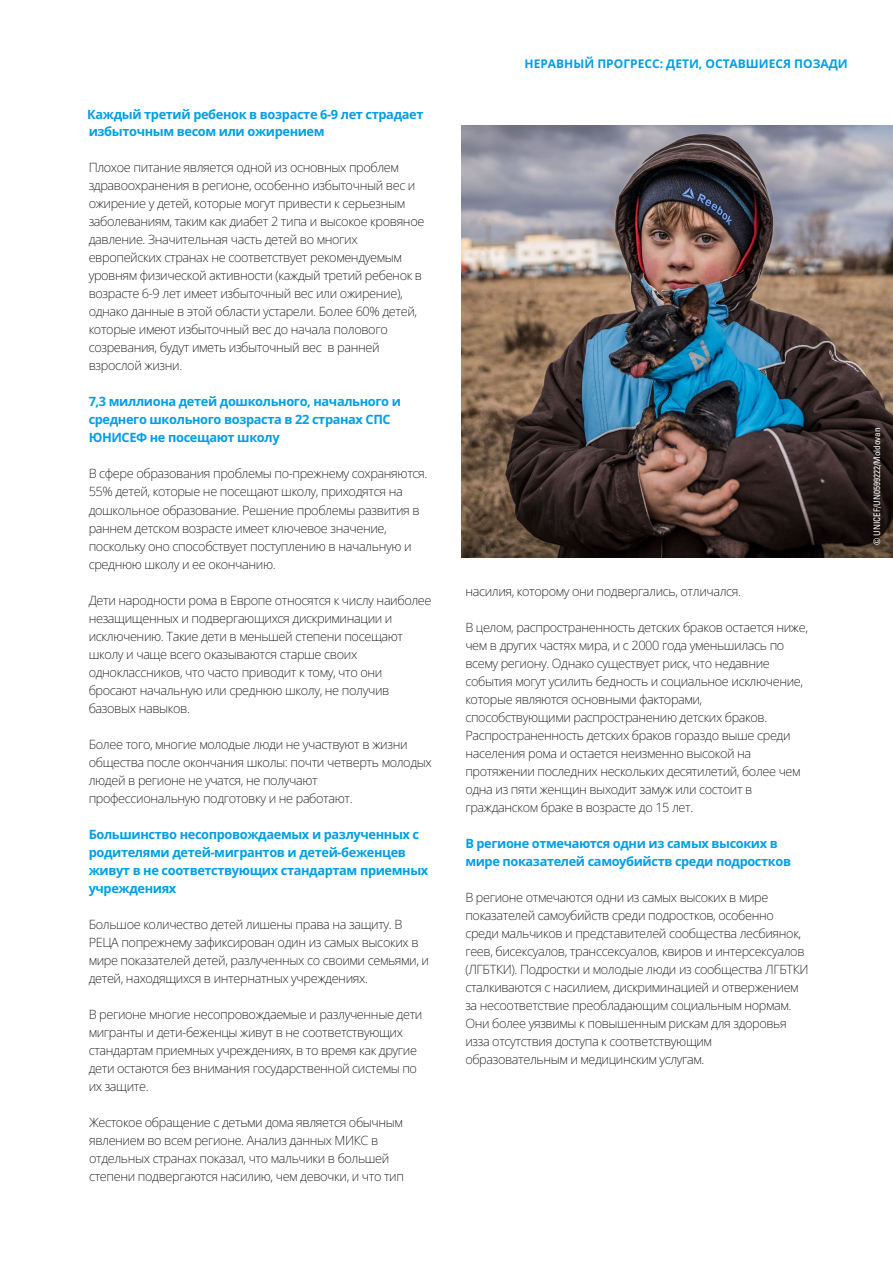
<style>
.page{position:relative;width:893px;height:1263px;background:#fff}
.page>*{position:absolute;margin:0;border:0;box-sizing:border-box;transform-origin:0 0}
.t1{font:200 12.9px/18px "Noto Sans";letter-spacing:-.03em;color:#000}
.t2{font:700 12.9px/18.3px "Noto Sans";letter-spacing:-.03em;color:#009fe3}
.t3{font:200 12.75px/18px "Noto Sans";letter-spacing:-.03em;color:#000}
.t4{font:700 12.75px/18px "Noto Sans";letter-spacing:-.03em;color:#009fe3}
.t5{font:700 12px "Noto Sans";color:#009fe3}
.t6{font:condensed 9px "Univers LT Std";color:#fff}
.s1{font-size:13.05px}
</style>
<div class="page">
<img style="left:461px;top:126px;width:432px;height:431px">
<p class="t4" style="left:87px;top:106px;width:338px">Каждый третий ребенок в возрасте 6-9 лет страдает</p>
<p class="t4" style="left:89px;top:124px;width:237px">избыточным весом или ожирением</p>
<p class="t3" style="left:89px;top:160px;width:337px">Плохое питание является одной из основных проблем здравоохранения в регионе, особенно избыточный вес и ожирение у детей, которые могут привести к серьезным заболеваниям, таким как диабет 2 типа и высокое кровяное давление. Значительная часть детей во многих европейских странах не соответствует рекомендуемым уровням физической активности (каждый третий ребенок в возрасте 6-9 лет имеет избыточный вес или ожирение), однако данные в этой области устарели. Более 60% детей, которые имеют избыточный вес до начала полового созревания, будут иметь избыточный вес в ранней взрослой жизни.</p>
<p class="t4" style="left:89px;top:394px;width:314px">7,3 миллиона детей дошкольного, начального и среднего школьного возраста в 22 странах СПС<br>ЮНИСЕФ не посещают школу</p>
<p class="t3" style="left:89px;top:466px;width:340px">В сфере образования проблемы по-прежнему сохраняются.</p>
<p class="t1" style="left:89px;top:484px;width:316px">55% детей, которые не посещают школу, приходятся на</p>
<p class="t3" style="left:89px;top:502px;width:333px">дошкольное образование. Решение проблемы развития в</p>
<p class="t1" style="left:89px;top:520px;width:324px">раннем детском возрасте имеет ключевое значение, поскольку оно способствует поступлению в начальную и среднюю школу и ее окончанию.</p>
<p class="t1" style="left:89px;top:592px;width:344px">Дети народности рома в Европе относятся к числу наиболее незащищенных и подвергающихся дискриминации и исключению. Такие дети в меньшей степени посещают школу и чаще всего оказываются старше своих одноклассников, что часто приводит к тому, что они бросают начальную или среднюю школу, не получив базовых навыков.</p>
<p class="t1" style="left:89px;top:736px;width:345px">Более того, многие молодые люди не участвуют в жизни общества после окончания школы: почти четверть молодых людей в регионе не учатся, не получают профессиональную подготовку и не работают.</p>
<p class="t2" style="left:89px;top:825px;width:332px">Большинство несопровождаемых и разлученных с родителями детей-мигрантов и детей<span class="s1">-</span>беженцев</p>
<p class="t4" style="left:89px;top:862px;width:341px">живут в не соответствующих стандартам приемных учреждениях</p>
<p class="t3" style="left:89px;top:916px;width:342px">Большое количество детей лишены права на защиту. В РЕЦА попрежнему зафиксирован один из самых высоких в мире показателей детей, разлученных со своими семьями, и детей, находящихся в интернатных учреждениях.</p>
<p class="t3" style="left:89px;top:1006px;width:335px">В регионе многие несопровождаемые и разлученные дети мигранты и дети-беженцы живут в не соответствующих стандартам приемных учреждениях, в то время как другие дети остаются без внимания государственной системы по их защите.</p>
<p class="t3" style="left:89px;top:1114px;width:316px">Жестокое обращение с детьми дома является обычным явлением во всем регионе. Анализ данных МИКС в отдельных странах показал, что мальчики в большей степени подвергаются насилию, чем девочки, и что тип</p>
<p class="t5" style="left:524px;top:58px;width:325px">НЕРАВНЫЙ ПРОГРЕСС: ДЕТИ, ОСТАВШИЕСЯ ПОЗАДИ</p>
<p class="t3" style="left:465px;top:583px;width:277px">насилия, которому они подвергались, отличался.</p>
<p class="t3" style="left:465px;top:619px;width:344px">В целом, распространенность детских браков остается ниже, чем в других частях мира, и с 2000 года уменьшилась по всему региону. Однако существует риск, что недавние события могут усилить бедность и социальное исключение, которые являются основными факторами, способствующими распространению детских браков.<br>Распространенность детских браков гораздо выше среди населения рома и остается неизменно высокой на протяжении последних нескольких десятилетий, более чем одна из пяти женщин выходит замуж или состоит в гражданском браке в возрасте до 15 лет.</p>
<p class="t4" style="left:465px;top:835px;width:327px">В регионе отмечаются одни из самых высоких в мире показателей самоубийств среди подростков</p>
<p class="t3" style="left:465px;top:889px;width:345px">В регионе отмечаются одни из самых высоких в мире показателей самоубийств среди подростков, особенно среди мальчиков и представителей сообщества лесбиянок, геев, бисексуалов, транссексуалов, квиров и интерсексуалов (ЛГБТКИ). Подростки и молодые люди из сообщества ЛГБТКИ сталкиваются с насилием, дискриминацией и отвержением за несоответствие преобладающим социальным нормам.<br>Они более уязвимы к повышенным рискам для здоровья изза отсутствия доступа к соответствующим образовательным и медицинским услугам.</p>
<p class="t6" style="left:871px;top:545px;width:119px;rotate:-90deg">© UNICEF/UN0599222/Moldovan</p>
</div>
